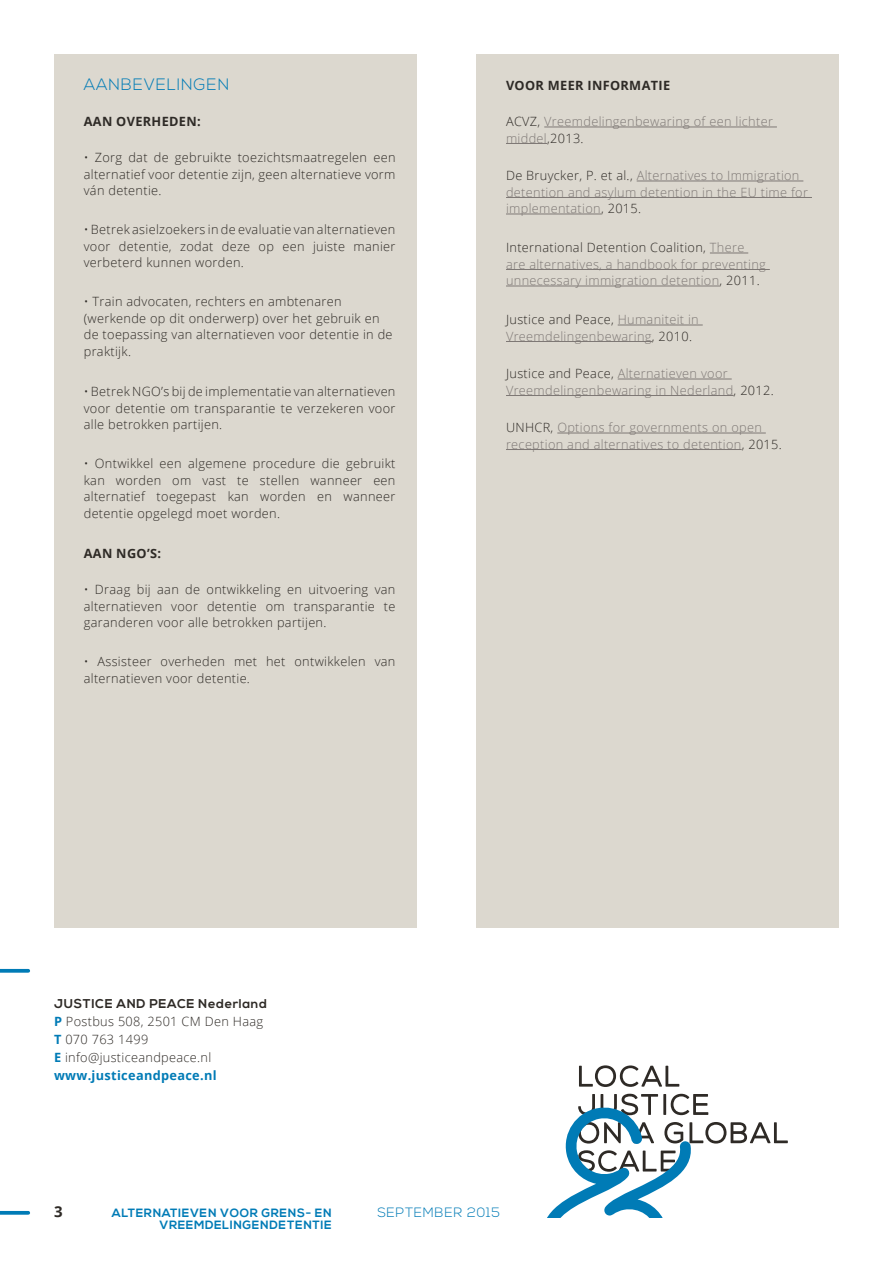
<style>
.page{position:relative;width:893px;height:1263px;background:#fff}
.page>*{position:absolute;margin:0;border:0;box-sizing:border-box;transform-origin:0 0}
.t1{font:300 16.5px "Nexa";letter-spacing:.05em;color:#007bb6}
.t2{font:700 15px "Open Sans";color:#2e2a26}
.t3{font:300 13.5px "Nexa";letter-spacing:.05em;color:#007bb6}
.t4{font:300 12.75px/16.5px "Open Sans";letter-spacing:.025em;color:#2e2a26;text-align:justify}
.t5{font:300 12.75px/16.5px "Open Sans";letter-spacing:.025em;color:#7e7875}
.t6{font:700 12.75px "Open Sans";letter-spacing:.025em;color:#2e2a26}
.t7{font:700 12.75px "Nexa";letter-spacing:.05em;color:#2e2a26}
.t8{font:700 12px/12px "Nexa";letter-spacing:.05em;color:#007bb6;text-align:right}
.s1{color:#2e2a26}
.s2{font-weight:700;color:#007bb6}
</style>
<div class="page">
<svg style="left:0;top:1211px;width:28px;height:4px"></svg>
<svg style="left:579px;top:1065px;width:100px;height:22px"></svg>
<svg style="left:547px;top:1094px;width:241px;height:123px"></svg>
<svg style="left:0;top:969px;width:28px;height:4px"></svg>
<div style="left:54px;top:54px;width:363px;height:874px;background:#dcd8cf"></div>
<div style="left:476px;top:54px;width:363px;height:874px;background:#dcd8cf"></div>
<hr style="left:544px;top:127px;width:233px;height:1px;background:#7e7875">
<hr style="left:506px;top:143px;width:41px;height:1px;background:#7e7875">
<hr style="left:637px;top:181px;width:166px;height:1px;background:#7e7875">
<hr style="left:506px;top:197px;width:306px;height:1px;background:#7e7875">
<hr style="left:506px;top:214px;width:95px;height:1px;background:#7e7875">
<hr style="left:710px;top:253px;width:38px;height:1px;background:#7e7875">
<hr style="left:506px;top:269px;width:264px;height:1px;background:#7e7875">
<hr style="left:506px;top:286px;width:214px;height:1px;background:#7e7875">
<hr style="left:618px;top:325px;width:85px;height:1px;background:#7e7875">
<hr style="left:506px;top:341px;width:146px;height:1px;background:#7e7875">
<hr style="left:618px;top:379px;width:114px;height:1px;background:#7e7875">
<hr style="left:506px;top:395px;width:228px;height:1px;background:#7e7875">
<hr style="left:557px;top:433px;width:209px;height:1px;background:#7e7875">
<hr style="left:506px;top:449px;width:236px;height:1px;background:#7e7875">
<p class="t1" style="left:84px;top:75px;width:147px">AANBEVELINGEN</p>
<p class="t6" style="left:84px;top:112px;width:118px">AAN OVERHEDEN:</p>
<p class="t4" style="left:84px;top:149px;width:313px">• Zorg dat de gebruikte toezichtsmaatregelen een alternatief voor detentie zijn, geen alternatieve vorm ván detentie.</p>
<p class="t4" style="left:84px;top:221px;width:313px">• Betrek asielzoekers in de evaluatie van alternatieven voor detentie, zodat deze op een juiste manier verbeterd kunnen worden.</p>
<p class="t4" style="left:84px;top:293px;width:310px;text-align:left">• Train advocaten, rechters en ambtenaren (werkende op dit onderwerp) over het gebruik en de toepassing van alternatieven voor detentie in de praktijk.</p>
<p class="t4" style="left:84px;top:383px;width:313px">• Betrek NGO’s bij de implementatie van alternatieven voor detentie om transparantie te verzekeren voor alle betrokken partijen.</p>
<p class="t4" style="left:84px;top:455px;width:313px">• Ontwikkel een algemene procedure die gebruikt kan worden om vast te stellen wanneer een alternatief toegepast kan worden en wanneer detentie opgelegd moet worden.</p>
<p class="t6" style="left:84px;top:544px;width:79px">AAN NGO’S:</p>
<p class="t4" style="left:84px;top:581px;width:313px">• Draag bij aan de ontwikkeling en uitvoering van alternatieven voor detentie om transparantie te garanderen voor alle betrokken partijen.</p>
<p class="t4" style="left:84px;top:653px;width:313px">• Assisteer overheden met het ontwikkelen van alternatieven voor detentie.</p>
<p class="t6" style="left:506px;top:76px;width:166px">VOOR MEER INFORMATIE</p>
<p class="t5" style="left:506px;top:113px;width:268px"><span class="s1">ACVZ,</span> Vreemdelingenbewaring of een lichter middel<span class="s1">,2013.</span></p>
<p class="t5" style="left:506px;top:167px;width:304px"><span class="s1">De Bruycker, P. et al.,</span> Alternatives to Immigration detention and asylum detention in the EU time for implementation<span class="s1">, 2015.</span></p>
<p class="t5" style="left:506px;top:239px;width:261px"><span class="s1">International Detention Coalition,</span> There are alternatives, a handbook for preventing unnecessary immigration detention<span class="s1">, 2011.</span></p>
<p class="t5" style="left:506px;top:311px;width:194px"><span class="s1">Justice and Peace,</span> Humaniteit in<br>Vreemdelingenbewaring<span class="s1">, 2010.</span></p>
<p class="t5" style="left:506px;top:365px;width:269px"><span class="s1">Justice and Peace,</span> Alternatieven voor<br>Vreemdelingenbewaring in Nederland<span class="s1">, 2012.</span></p>
<p class="t5" style="left:506px;top:419px;width:277px"><span class="s1">UNHCR,</span> Options for governments on open reception and alternatives to detention<span class="s1">, 2015.</span></p>
<p class="t7" style="left:54px;top:996px;width:214px">JUSTICE AND PEACE Nederland</p>
<p class="t4" style="left:54px;top:1012px;width:211px;line-height:18px;text-align:left"><span class="s2">P</span> Postbus 508, 2501 CM Den Haag<br><span class="s2">T</span> 070 763 1499<br><span class="s2">E</span> info@justiceandpeace.nl <span class="s2">www.justiceandpeace.nl</span></p>
<p class="t2" style="left:54px;top:1201px;width:10px">3</p>
<p class="t8" style="left:112px;top:1208px;width:221px">ALTERNATIEVEN VOOR GRENS- EN<br>VREEMDELINGENDETENTIE</p>
<p class="t3" style="left:377px;top:1205px;width:124px">SEPTEMBER 2015</p>
</div>
